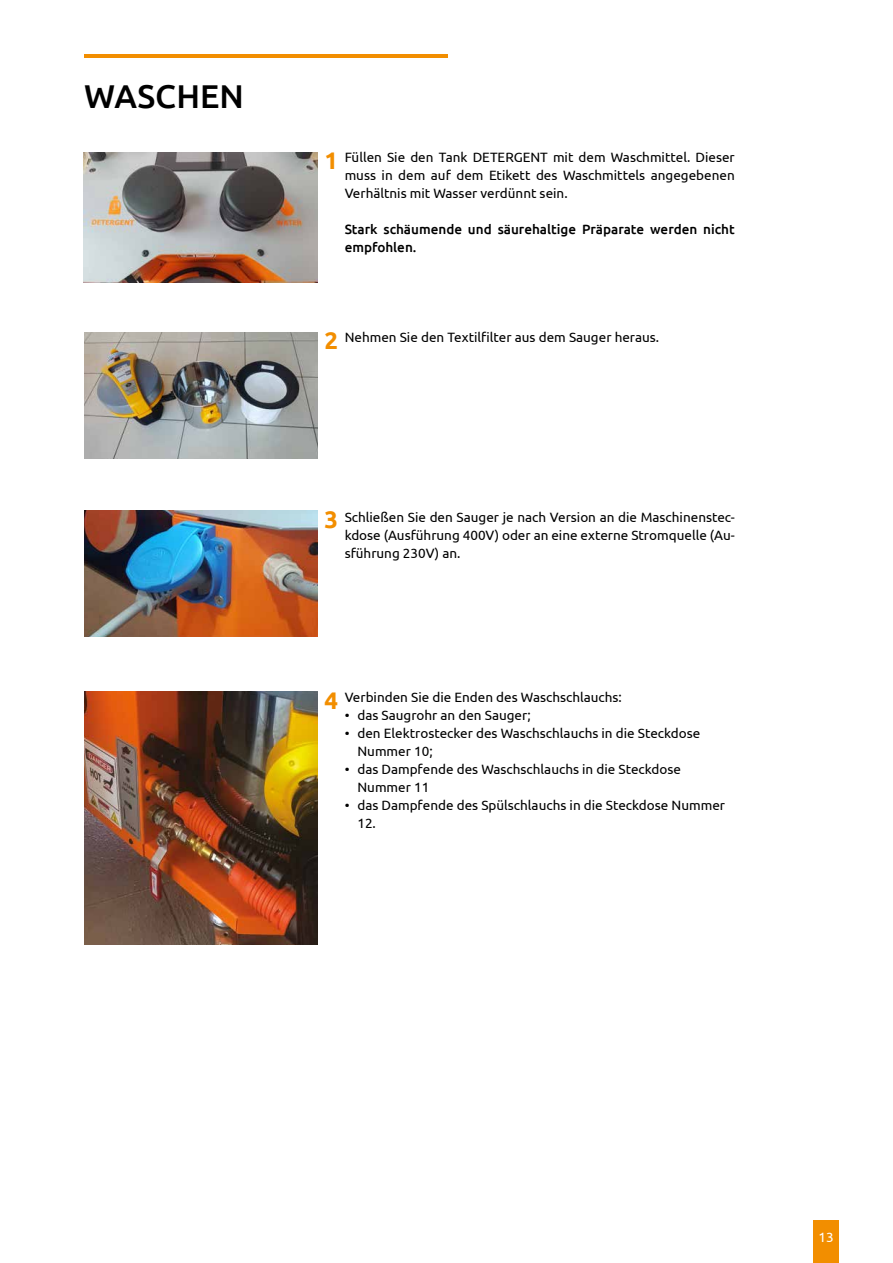
<style>
.page{position:relative;width:893px;height:1263px;background:#fff}
.page>*{position:absolute;margin:0;border:0;box-sizing:border-box;transform-origin:0 0}
.t1{font:500 33px "Ubuntu";color:#000}
.t2{font:700 24px "Ubuntu";color:#f28e00}
.t3{font:13.5px/18px "Ubuntu";color:#000}
.t4{font:500 13.5px/18px "Ubuntu";color:#000}
.t5{font:13.5px "Ubuntu";color:#fff}
</style>
<div class="page">
<div style="left:813px;top:1220px;width:26px;height:43px;background:#f28e00"></div>
<hr style="left:84px;top:54px;width:364px;height:3px;background:#f28e00">
<img style="left:84px;top:333px;width:234px;height:126px">
<img style="left:84px;top:510px;width:234px;height:126px">
<img style="left:84px;top:153px;width:234px;height:129px">
<img style="left:84px;top:691px;width:234px;height:253px">
<h1 class="t1" style="left:84px;top:75px;width:161px">WASCHEN</h1>
<h2 class="t2" style="left:324px;top:146px;width:15px">1</h2>
<p class="t3" style="left:345px;top:148px;width:392px;text-align:justify">Füllen Sie den Tank DETERGENT mit dem Waschmittel. Dieser muss in dem auf dem Etikett des Waschmittels angegebenen Verhältnis mit Wasser verdünnt sein.</p>
<p class="t4" style="left:345px;top:220px;width:392px">Stark schäumende und säurehaltige Präparate werden nicht empfohlen.</p>
<h2 class="t2" style="left:324px;top:326px;width:15px">2</h2>
<p class="t3" style="left:345px;top:328px;width:316px">Nehmen Sie den Textilfilter aus dem Sauger heraus.</p>
<h2 class="t2" style="left:324px;top:505px;width:15px">3</h2>
<p class="t3" style="left:345px;top:508px;width:392px;text-align:justify">Schließen Sie den Sauger je nach Version an die Maschinenstec&shy;kdose (Ausführung 400V) oder an eine externe Stromquelle (Au&shy;sführung 230V) an.</p>
<p class="t3" style="left:345px;top:688px;width:279px">Verbinden Sie die Enden des Waschschlauchs:</p>
<p class="t3" style="left:345px;top:706px;width:188px">• das Saugrohr an den Sauger;</p>
<p class="t3" style="left:357px;top:724px;width:344px;text-indent:-13px">• den Elektrostecker des Waschschlauchs in die Steckdose<br>Nummer 10;</p>
<p class="t3" style="left:357px;top:760px;width:325px;text-indent:-13px">• das Dampfende des Waschschlauchs in die Steckdose<br>Nummer 11</p>
<p class="t3" style="left:357px;top:796px;width:369px;text-indent:-13px">• das Dampfende des Spülschlauchs in die Steckdose Nummer<br>12.</p>
<h2 class="t2" style="left:324px;top:686px;width:15px">4</h2>
<p class="t5" style="left:819px;top:1229px;width:17px">13</p>
</div>
